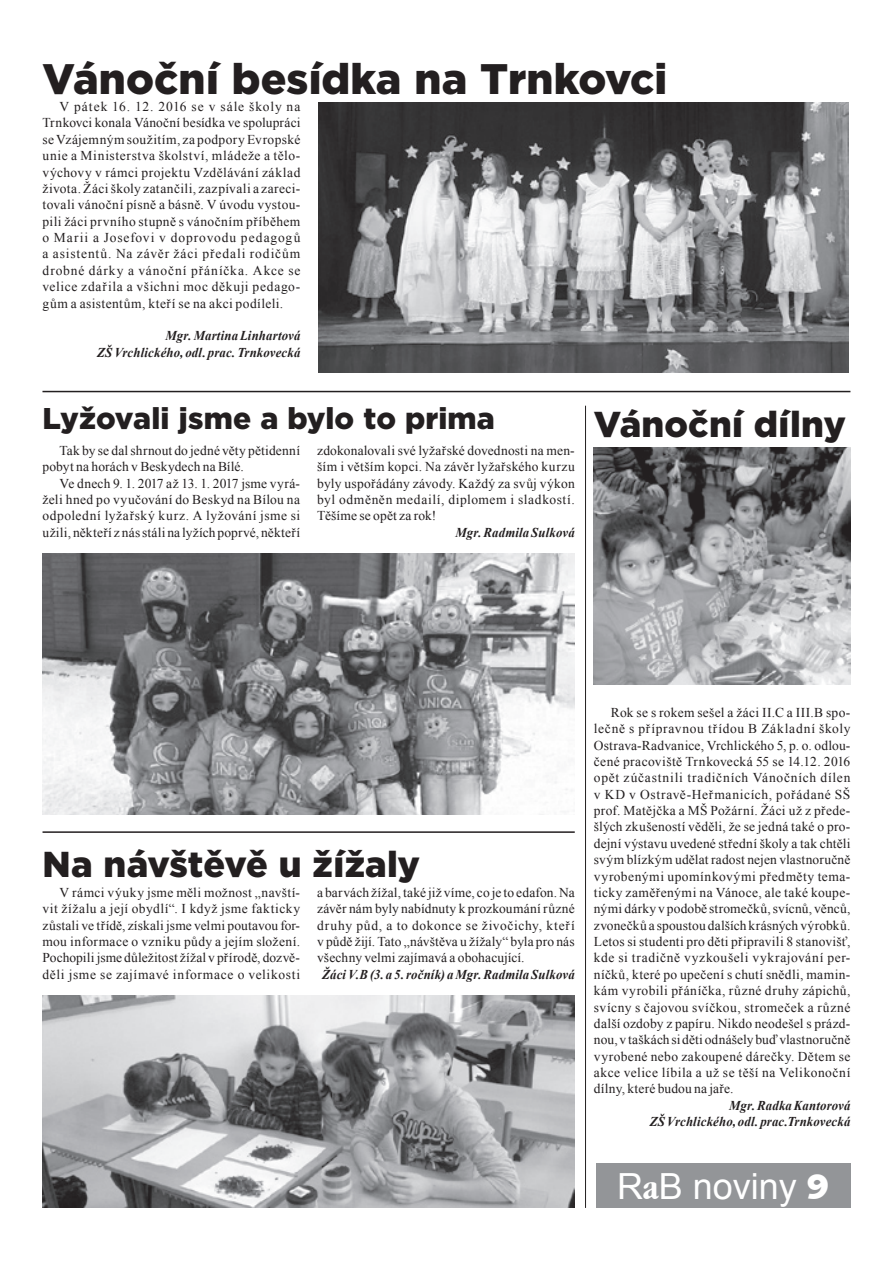
<style>
.page{position:relative;width:893px;height:1263px;background:#fff}
.page>*{position:absolute;margin:0;border:0;box-sizing:border-box;transform-origin:0 0}
.t1{font:900 42.6px "Gotham";color:#231f20}
.t2{font:900 36px "Gotham";letter-spacing:.005em;color:#231f20}
.t3{font:36px "Arial";color:#fff}
.t4{font:900 30px "Gotham";color:#231f20}
.t5{font:13.5px/16.4px "Times New Roman";letter-spacing:.025em;color:#231f20;text-align:justify}
.t6{font:italic 700 13.5px/16.4px "Times New Roman";letter-spacing:.01em;color:#231f20;text-align:right;scale:.95 1}
.s1{font-family:"Garmd ITC Bk Cn BTCE Bold Condensed"}
.s2{font-family:"Humanst 531 Blk BTCE Black"}
</style>
<div class="page">
<div style="left:596px;top:1163px;width:254px;height:45px;background:#939598"></div>
<img style="left:318px;top:102px;width:531px;height:271px">
<img style="left:43px;top:553px;width:532px;height:262px">
<img style="left:594px;top:447px;width:256px;height:237px">
<img style="left:43px;top:995px;width:532px;height:213px">
<hr style="left:43px;top:831px;width:532px;height:2px;background:#231f20">
<hr style="left:42px;top:391px;width:808px;height:1px;background:#231f20">
<hr style="left:585px;top:406px;width:1px;height:802px;background:#231f20">
<h1 class="t1" style="left:43px;top:49px;width:626px">Vánoční besídka na Trnkovci</h1>
<p class="t5" style="left:42px;top:98px;width:259px;text-indent:17px">V pátek 16. 12. 2016 se v sále školy na Trnkovci konala Vánoční besídka ve spolupráci se Vzájemným soužitím, za podpory Evropské unie a Ministerstva školství, mládeže a tělo&shy;výchovy v rámci projektu Vzdělávání základ života. Žáci školy zatančili, zazpívali a zareci&shy;tovali vánoční písně a básně. V úvodu vystou&shy;pili žáci prvního stupně s vánočním příběhem o Marii a Josefovi v doprovodu pedagogů a asistentů. Na závěr žáci předali rodičům drobné dárky a vánoční přáníčka. Akce se velice zdařila a všichni moc děkuji pedago&shy;gům a asistentům, kteří se na akci podíleli.</p>
<p class="t6" style="left:97px;top:327px;width:216px">Mgr. Martina Linhartová<br>ZŠ Vrchlického, odl. prac. Trnkovecká</p>
<h3 class="t4" style="left:43px;top:398px;width:454px">Lyžovali jsme a bylo to prima</h3>
<p class="t5" style="left:43px;top:442px;width:259px;text-indent:17px">Tak by se dal shrnout do jedné věty pětidenní pobyt na horách v Beskydech na Bílé.</p>
<p class="t5" style="left:43px;top:475px;width:259px;text-indent:17px">Ve dnech 9. 1. 2017 až 13. 1. 2017 jsme vyrá&shy;želi hned po vyučování do Beskyd na Bílou na odpolední lyžařský kurz. A lyžování jsme si užili, někteří z nás stáli na lyžích poprvé, někteří</p>
<p class="t5" style="left:317px;top:442px;width:259px">zdokonalovali své lyžařské dovednosti na men&shy;ším i větším kopci. Na závěr lyžařského kurzu byly uspořádány závody. Každý za svůj výkon byl odměněn medailí, diplomem i sladkostí.<br>Těšíme se opět za rok!</p>
<p class="t6" style="left:455px;top:524px;width:127px">Mgr. Radmila Sulková</p>
<h2 class="t2" style="left:594px;top:400px;width:254px">Vánoční dílny</h2>
<h2 class="t2" style="left:43px;top:839px;width:379px">Na návštěvě u žížaly</h2>
<p class="t5" style="left:43px;top:884px;width:259px;text-indent:17px">V rámci výuky jsme měli možnost „navští&shy;vit žížalu a její obydlí“. I když jsme fakticky zůstali ve třídě, získali jsme velmi poutavou for&shy;mou informace o vzniku půdy a jejím složení.<br>Pochopili jsme důležitost žížal v přírodě, dozvě&shy;děli jsme se zajímavé informace o velikosti</p>
<p class="t5" style="left:317px;top:884px;width:259px">a barvách žížal, také již víme, co je to edafon. Na závěr nám byly nabídnuty k prozkoumání různé druhy půd, a to dokonce se živočichy, kteří v půdě žijí. Tato „návštěva u žížaly“ byla pro nás všechny velmi zajímavá a obohacující.</p>
<p class="t6" style="left:322px;top:966px;width:267px">Žáci V.B (3. a 5. ročník) a Mgr. Radmila Sulková</p>
<p class="t5" style="left:594px;top:704px;width:258px;text-indent:17px">Rok se s rokem sešel a žáci II.C a III.B spo&shy;lečně s přípravnou třídou B Základní školy Ostrava-‑Radvanice, Vrchlického 5, p. o. odlou&shy;čené pracoviště Trnkovecká 55 se 14.12. 2016 opět zúčastnili tradičních Vánočních dílen v KD v Ostravě-‑Heřmanicích, pořádané SŠ prof. Matějčka a MŠ Požární. Žáci už z přede&shy;šlých zkušeností věděli, že se jedná také o pro&shy;dejní výstavu uvedené střední školy a tak chtěli svým blízkým udělat radost nejen vlastnoručně vyrobenými upomínkovými předměty tema&shy;ticky zaměřenými na Vánoce, ale také koupe&shy;nými dárky v podobě stromečků, svícnů, věnců, zvonečků a spoustou dalších krásných výrobků.<br>Letos si studenti pro děti připravili 8 stanovišť, kde si tradičně vyzkoušeli vykrajování per&shy;níčků, které po upečení s chutí snědli, mamin&shy;kám vyrobili přáníčka, různé druhy zápichů, svícny s čajovou svíčkou, stromeček a různé další ozdoby z papíru. Nikdo neodešel s prázd&shy;nou, v taškách si děti odnášely buď vlastnoručně vyrobené nebo zakoupené dárečky. Dětem se akce velice líbila a už se těší na Velikonoční dílny, které budou na jaře.</p>
<p class="t6" style="left:650px;top:1096px;width:213px">Mgr. Radka Kantorová<br>ZŠ Vrchlického, odl. prac.Trnkovecká</p>
<h2 class="t3" style="left:617px;top:1163px;width:214px">R<span class="s1">a</span>B noviny <span class="s2">9</span></h2>
</div>
